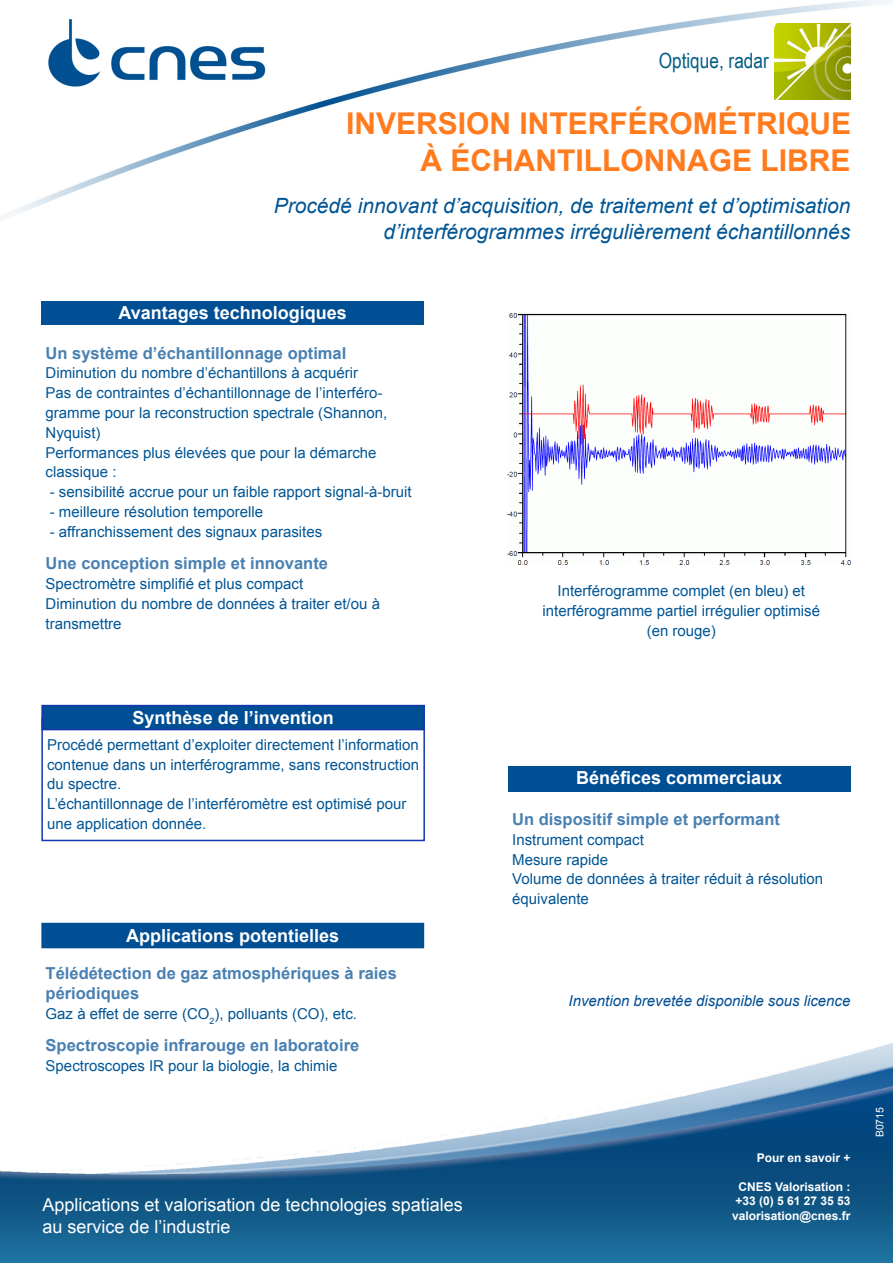
<style>
.page{position:relative;width:893px;height:1263px;background:#fff}
.page>*{position:absolute;margin:0;border:0;box-sizing:border-box;transform-origin:0 0}
.t1{font:700 30px "Arial";color:#ff7b1d}
.t2{font:italic 21px "Arial";color:#005595}
.t3{font:21px "Arial Narrow";color:#005c85}
.t4{font:700 18px "Arial";color:#fff}
.t5{font:18px "Arial";color:#fff}
.Inters{font:700 16.5px/19.8px "Arial";color:#4980b2}
.Texte{font:15px/19.8px "Arial";color:#005595}
.t6{font:italic 15px "Arial";color:#004e93}
.t7{font:700 12px "Arial";color:#fff}
.t8{font:10.5px "Arial";color:#fff}
</style>
<div class="page">
<img style="left:0;top:0;width:893px;height:1263px">
<div style="left:41px;top:717px;width:384px;height:124px;border:2px solid #1436b1"></div>
<div style="left:42px;top:705px;width:382px;height:24px;background:#004e93"></div>
<div style="left:41px;top:705px;width:384px;height:25px;border:2px solid #1436b1"></div>
<div style="left:41px;top:301px;width:383px;height:24px;background:#004e93"></div>
<div style="left:508px;top:767px;width:342px;height:25px;background:#004e93"></div>
<img style="left:774px;top:23px;width:76px;height:77px">
<div style="left:42px;top:923px;width:381px;height:24px;background:#004e93"></div>
<div style="left:41px;top:923px;width:383px;height:25px;border:2px solid #004e93"></div>
<img style="left:508px;top:313px;width:342px;height:251px">
<p class="t3" style="left:659px;top:45px;width:112px">Optique, radar</p>
<p class="t1" style="left:346px;top:104px;width:507px">INVERSION INTERFÉROMÉTRIQUE</p>
<p class="t1" style="left:420px;top:140px;width:431px">À ÉCHANTILLONNAGE LIBRE</p>
<p class="t2" style="left:274px;top:192px;width:578px">Procédé innovant d’acquisition, de traitement et d’optimisation</p>
<p class="t2" style="left:384px;top:218px;width:468px">d’interférogrammes irrégulièrement échantillonnés</p>
<p class="t4" style="left:119px;top:300px;width:230px">Avantages technologiques</p>
<p class="Inters" style="left:46px;top:343px;width:302px">Un système d’échantillonnage optimal</p>
<p class="Texte" style="left:46px;top:363px;width:314px">Diminution du nombre d’échantillons à acquérir</p>
<p class="Texte" style="left:46px;top:383px;width:343px">Pas de contraintes d’échantillonnage de l’interféro&shy;gramme pour la reconstruction spectrale (Shannon,<br>Nyquist)</p>
<p class="Texte" style="left:46px;top:443px;width:332px">Performances plus élevées que pour la démarche classique :</p>
<p class="Texte" style="left:50px;top:482px;width:363px">- sensibilité accrue pour un faible rapport signal-à-bruit</p>
<p class="Texte" style="left:50px;top:502px;width:215px">- meilleure résolution temporelle</p>
<p class="Texte" style="left:50px;top:522px;width:274px">- affranchissement des signaux parasites</p>
<p class="Inters" style="left:46px;top:554px;width:284px">Une conception simple et innovante</p>
<p class="Texte" style="left:46px;top:574px;width:259px">Spectromètre simplifié et plus compact</p>
<p class="Texte" style="left:46px;top:594px;width:336px">Diminution du nombre de données à traiter et/ou à transmettre</p>
<p class="Texte" style="left:557px;top:581px;width:249px">Interférogramme complet (en bleu) et</p>
<p class="Texte" style="left:542px;top:601px;width:279px;text-align:center">interférogramme partiel irrégulier optimisé (en rouge)</p>
<p class="t4" style="left:133px;top:705px;width:203px">Synthèse de l’invention</p>
<p class="Texte" style="left:47px;top:735px;width:373px;text-align:justify">Procédé permettant d’exploiter directement l’information contenue dans un interférogramme, sans reconstruction du spectre.</p>
<p class="Texte" style="left:47px;top:794px;width:361px">L’échantillonnage de l’interféromètre est optimisé pour une application donnée.</p>
<p class="t4" style="left:126px;top:923px;width:215px">Applications potentielles</p>
<p class="Inters" style="left:46px;top:964px;width:353px">Télédétection de gaz atmosphériques à raies périodiques</p>
<p class="Texte" style="left:46px;top:1004px;width:313px">Gaz à effet de serre (CO<sub>2</sub>), polluants (CO), etc.</p>
<p class="Inters" style="left:46px;top:1036px;width:315px">Spectroscopie infrarouge en laboratoire</p>
<p class="Texte" style="left:46px;top:1056px;width:293px">Spectroscopes IR pour la biologie, la chimie</p>
<p class="t5" style="left:43px;top:1193px;width:422px">Applications et valorisation de technologies spatiales</p>
<p class="t5" style="left:43px;top:1215px;width:190px">au service de l’industrie</p>
<p class="t4" style="left:576px;top:766px;width:208px">Bénéfices commerciaux</p>
<p class="Inters" style="left:512px;top:810px;width:269px">Un dispositif simple et performant</p>
<p class="Texte" style="left:512px;top:830px;width:133px">Instrument compact</p>
<p class="Texte" style="left:512px;top:850px;width:312px">Mesure rapide<br>Volume de données à traiter réduit à résolution équivalente</p>
<p class="t6" style="left:569px;top:991px;width:283px">Invention brevetée disponible sous licence</p>
<p class="t7" style="left:757px;top:1150px;width:95px">Pour en savoir +</p>
<p class="t7" style="left:738px;top:1179px;width:114px">CNES Valorisation :</p>
<p class="t7" style="left:735px;top:1193px;width:117px">+33 (0) 5 61 27 35 53</p>
<p class="t7" style="left:732px;top:1208px;width:120px">valorisation@cnes.fr</p>
<p class="t8" style="left:873px;top:1137px;width:32px;rotate:-90deg">B0715</p>
</div>
